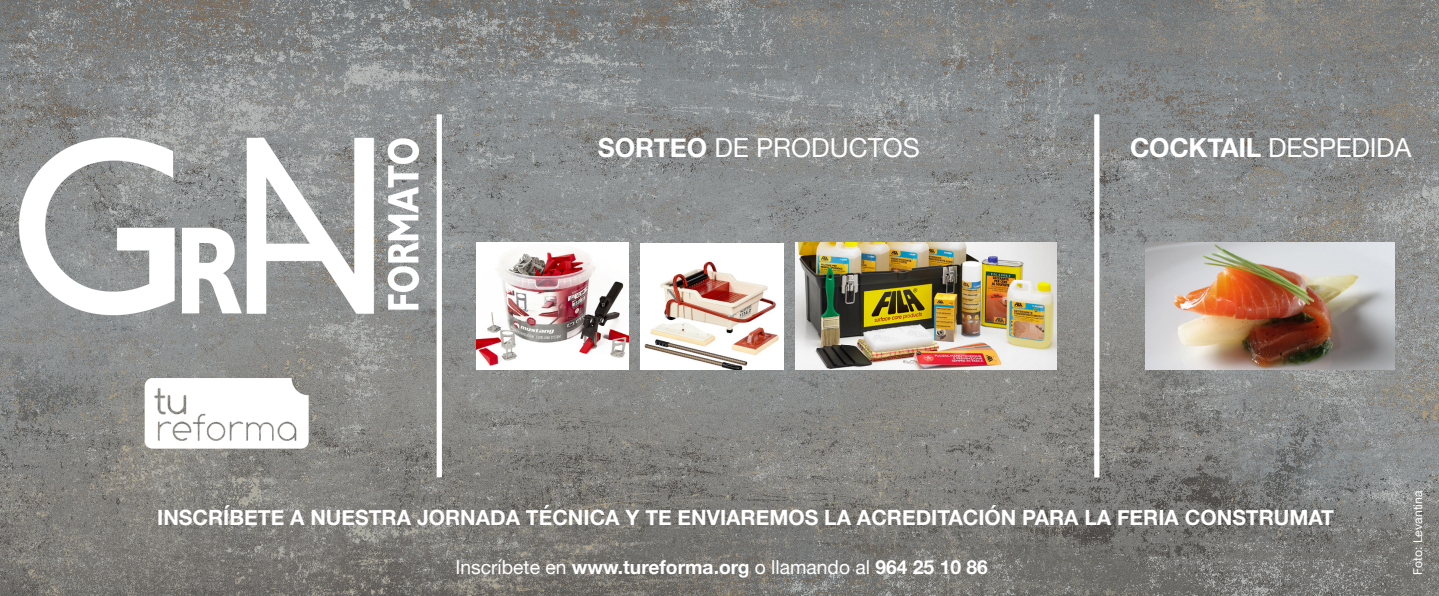
<style>
.page{position:relative;width:1439px;height:596px;background:#fff}
.page>*{position:absolute;margin:0;border:0;box-sizing:border-box;transform-origin:0 0}
.t1{font:26.25px "Helvetica Neue";color:#fff}
.t2{font:700 21px "Helvetica Neue";color:#fff}
.t3{font:700 19.25px "Helvetica Neue";color:#fff}
.t4{font:12.25px "Helvetica Neue";color:#fff}
.s1{font-weight:700}
.s2{font-weight:400}
</style>
<div class="page">
<img style="left:0;top:0;width:1439px;height:595px">
<div style="left:437px;top:114px;width:5px;height:363px;background:#fff"></div>
<img style="left:1145px;top:243px;width:249px;height:126px">
<div style="left:1094px;top:114px;width:5px;height:363px;background:#fff"></div>
<img style="left:640px;top:243px;width:143px;height:126px">
<img style="left:796px;top:243px;width:261px;height:126px">
<img style="left:476px;top:243px;width:152px;height:126px">
<img style="left:3px;top:106px;width:435px;height:230px">
<img style="left:139px;top:363px;width:175px;height:89px">
<p class="t1" style="left:598px;top:128px;width:323px"><span class="s1">SORTEO</span> DE PRODUCTOS</p>
<p class="t1" style="left:1130px;top:129px;width:283px"><span class="s1">COCKTAIL</span> DESPEDIDA</p>
<p class="t2" style="left:157px;top:501px;width:1178px">INSCRÍBETE A NUESTRA JORNADA TÉCNICA Y TE ENVIAREMOS LA ACREDITACIÓN PARA LA FERIA CONSTRUMAT</p>
<p class="t3" style="left:455px;top:551px;width:534px"><span class="s2">Inscríbete en</span> www.tureforma.org <span class="s2">o llamando al</span> 964 25 10 86</p>
<p class="t4" style="left:1409px;top:574px;width:86px;rotate:-90deg">Foto: Levantina</p>
</div>
